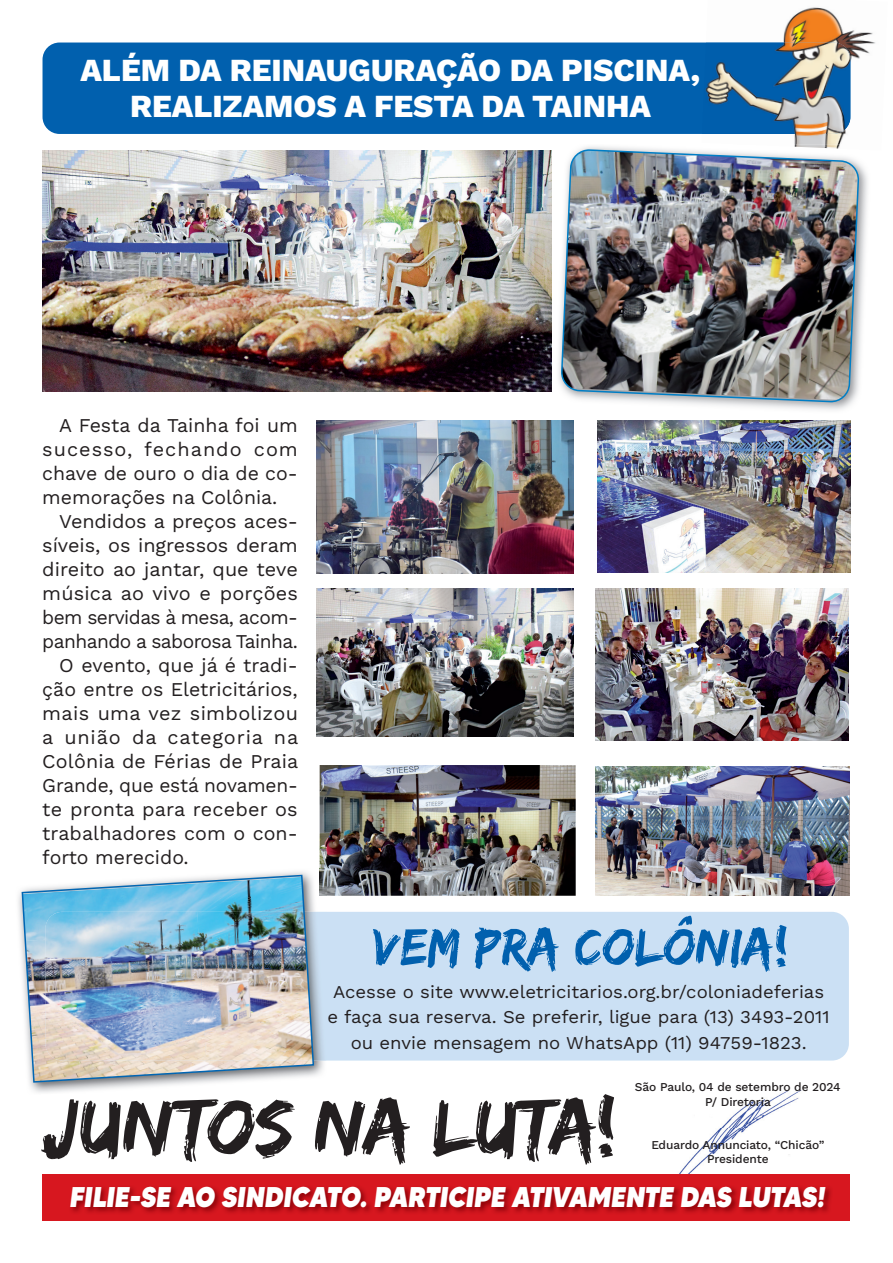
<style>
.page{position:relative;width:893px;height:1263px;background:#fff}
.page>*{position:absolute;margin:0;border:0;box-sizing:border-box;transform-origin:0 0}
.t1{font:81px "Edo SZ";letter-spacing:.01em;color:#231f20}
.t2{font:54px "Edo SZ";color:#0160ae}
.t3{font:800 32.1px/36px "Work Sans";color:#fff;text-align:center}
.t4{font:900 28.5px "MADETOMMY";color:#fff;scale:.88 1}
.t5{font:19.5px/24px "Work Sans";color:#231f20;text-align:justify}
.t6{font:19.5px "Work Sans";letter-spacing:-.03em;color:#231f20}
.t7{font:19.5px "Work Sans";letter-spacing:.04em;color:#231f20}
.t8{font:18px/25.5px "Work Sans";color:#231f20;text-align:center}
.t9{font:500 12px/14.4px "Work Sans";letter-spacing:-.01em;color:#231f20;text-align:center}
</style>
<div class="page">
<img style="left:679px;top:1090px;width:123px;height:84px">
<div style="left:43px;top:1174px;width:807px;height:46px;background:#d7171f"></div>
<img style="left:71px;top:1187px;width:760px;height:26px">
<div style="left:45px;top:912px;width:804px;height:148px;background:#cbe0f4;border-radius:17px"></div>
<div style="left:43px;top:43px;width:807px;height:91px;background:#0160ae;border-radius:17px"></div>
<img style="left:706px;top:7px;width:170px;height:42px">
<img style="left:837px;top:49px;width:33px;height:95px">
<img style="left:794px;top:134px;width:43px;height:10px">
<img style="left:705px;top:43px;width:145px;height:91px">
<img style="left:558px;top:146px;width:310px;height:264px">
<img style="left:737px;top:144px;width:131px;height:6px">
<img style="left:560px;top:149px;width:300px;height:255px">
<img style="left:316px;top:420px;width:258px;height:153px">
<img style="left:597px;top:420px;width:253px;height:152px">
<img style="left:43px;top:150px;width:508px;height:241px">
<img style="left:316px;top:588px;width:258px;height:149px">
<img style="left:596px;top:588px;width:253px;height:152px">
<img style="left:320px;top:765px;width:256px;height:131px">
<img style="left:596px;top:766px;width:254px;height:130px">
<img style="left:18px;top:869px;width:308px;height:224px">
<img style="left:315px;top:912px;width:11px;height:148px">
<img style="left:320px;top:869px;width:6px;height:27px">
<img style="left:21px;top:874px;width:294px;height:209px">
<h3 class="t3" style="left:80px;top:50px;width:621px">ALÉM DA REINAUGURAÇÃO DA PISCINA,<br>REALIZAMOS A FESTA DA TAINHA</h3>
<p class="t5" style="left:42px;top:412px;width:257px;text-indent:17px">A Festa da Tainha foi um sucesso, fechando com chave de ouro o dia de co&shy;memorações na Colônia.</p>
<p class="t5" style="left:59px;top:508px;width:240px">Vendidos a preços aces-</p>
<p class="t5" style="left:42px;top:532px;width:257px">síveis, os ingressos deram</p>
<p class="t5" style="left:42px;top:556px;width:257px">direito ao jantar, que teve</p>
<p class="t5" style="left:42px;top:580px;width:257px">música ao vivo e porções</p>
<p class="t6" style="left:42px;top:602px;width:257px">bem servidas à mesa, acom-</p>
<p class="t6" style="left:42px;top:626px;width:257px">panhando a saborosa Tainha.</p>
<p class="t5" style="left:59px;top:652px;width:240px">O evento, que já é tradi-</p>
<p class="t5" style="left:42px;top:676px;width:257px">ção entre os Eletricitários,</p>
<p class="t5" style="left:42px;top:700px;width:257px">mais uma vez simbolizou</p>
<p class="t7" style="left:42px;top:722px;width:257px">a união da categoria na</p>
<p class="t5" style="left:42px;top:748px;width:258px">Colônia de Férias de Praia</p>
<p class="t5" style="left:42px;top:772px;width:257px">Grande, que está novamen-</p>
<p class="t5" style="left:42px;top:796px;width:257px">te pronta para receber os</p>
<p class="t5" style="left:42px;top:820px;width:257px">trabalhadores com o con-</p>
<p class="t5" style="left:42px;top:844px;width:148px">forto merecido.</p>
<h2 class="t2" style="left:373px;top:915px;width:417px">VEM PRA COLÔNIA!</h2>
<p class="t8" style="left:328px;top:978px;width:504px">Acesse o site www.eletricitarios.org.br/coloniadeferias e faça sua reserva. Se preferir, ligue para (13) 3493-2011 ou envie mensagem no WhatsApp (11) 94759-1823.</p>
<p class="t9" style="left:635px;top:1079px;width:207px">São Paulo, 04 de setembro de 2024<br>P/ Diretoria</p>
<p class="t9" style="left:651px;top:1137px;width:174px">Eduardo Annunciato, “Chicão”</p>
<h1 class="t1" style="left:41px;top:1080px;width:577px">JUNTOS NA LUTA!</h1>
<p class="t9" style="left:707px;top:1151px;width:63px">Presidente</p>
<h3 class="t4" style="left:69px;top:1179px;width:865px">FILIE-SE AO SINDICATO. PARTICIPE ATIVAMENTE DAS LUTAS!</h3>
</div>
